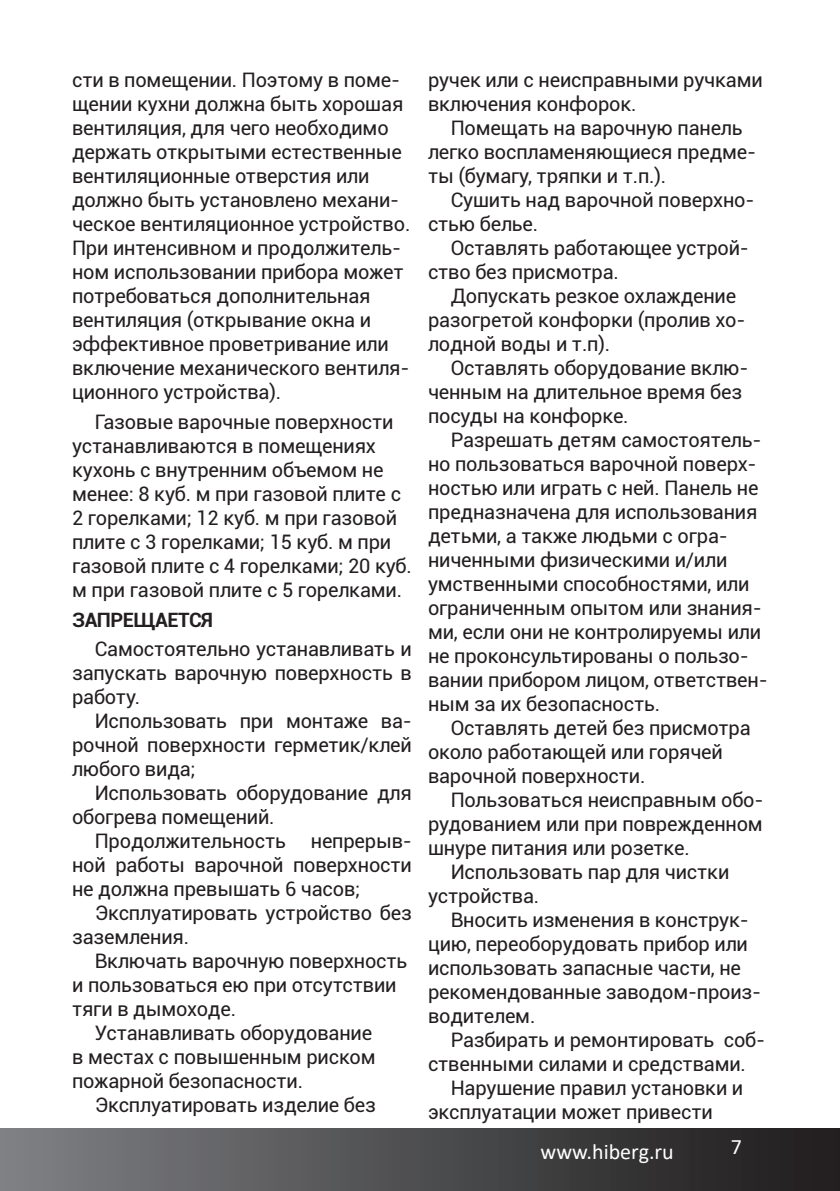
<style>
.page{position:relative;width:840px;height:1191px;background:#fff}
.page>*{position:absolute;margin:0;border:0;box-sizing:border-box;transform-origin:0 0}
.t1{font:22px "Calibri";color:#fff}
.t2{font:20px/24px "Roboto";letter-spacing:-.01em;color:#231f20}
.t3{font:700 20px "Roboto";letter-spacing:-.025em;color:#231f20}
</style>
<div class="page">
<div style="left:0;top:1128px;width:839px;height:63px;background:linear-gradient(to right,#7e8184,#1e1b1c)"></div>
<p class="t2" style="left:72px;top:67px;width:339px">сти в помещении. Поэтому в поме&shy;щении кухни должна быть хорошая вентиляция, для чего необходимо держать открытыми естественные вентиляционные отверстия или должно быть установлено механи&shy;ческое вентиляционное устройство.<br>При интенсивном и продолжитель&shy;ном использовании прибора может потребоваться дополнительная вентиляция (открывание окна и эффективное проветривание или включение механического вентиля&shy;ционного устройства).</p>
<p class="t2" style="left:72px;top:409px;width:341px;text-indent:23px">Газовые варочные поверхности устанавливаются в помещениях кухонь с внутренним объемом не менее: 8 куб. м при газовой плите с<br>2 горелками; 12 куб. м при газовой плите с 3 горелками; 15 куб. м при газовой плите с 4 горелками; 20 куб. м при газовой плите с 5 горелками.</p>
<p class="t3" style="left:72px;top:605px;width:142px">ЗАПРЕЩАЕТСЯ</p>
<p class="t2" style="left:72px;top:636px;width:341px;text-align:justify;text-indent:23px">Самостоятельно устанавливать и запускать варочную поверхность в работу.</p>
<p class="t2" style="left:72px;top:708px;width:341px;text-align:justify;text-indent:23px">Использовать при монтаже ва&shy;рочной поверхности герметик/клей любого вида;</p>
<p class="t2" style="left:72px;top:780px;width:341px;text-indent:23px">Использовать оборудование для обогрева помещений.</p>
<p class="t2" style="left:72px;top:828px;width:341px;text-align:justify;text-indent:23px">Продолжительность непрерыв&shy;ной работы варочной поверхности не должна превышать 6 часов;</p>
<p class="t2" style="left:72px;top:900px;width:341px;text-indent:23px">Эксплуатировать устройство без заземления.</p>
<p class="t2" style="left:95px;top:948px;width:314px">Включать варочную поверхность</p>
<p class="t2" style="left:72px;top:972px;width:326px">и пользоваться ею при отсутствии</p>
<p class="t2" style="left:72px;top:996px;width:165px">тяги в дымоходе.</p>
<p class="t2" style="left:95px;top:1020px;width:279px">Устанавливать оборудование</p>
<p class="t2" style="left:72px;top:1044px;width:305px">в местах с повышенным риском</p>
<p class="t2" style="left:72px;top:1068px;width:232px">пожарной безопасности.</p>
<p class="t2" style="left:95px;top:1092px;width:282px">Эксплуатировать изделие без</p>
<p class="t2" style="left:428px;top:67px;width:336px">ручек или с неисправными ручками включения конфорок.</p>
<p class="t2" style="left:428px;top:115px;width:329px;text-indent:23px">Помещать на варочную панель легко воспламеняющиеся предме&shy;ты (бумагу, тряпки и т.п.).</p>
<p class="t2" style="left:428px;top:187px;width:328px;text-indent:23px">Сушить над варочной поверхно&shy;стью белье.</p>
<p class="t2" style="left:428px;top:235px;width:322px;text-indent:23px">Оставлять работающее устрой&shy;ство без присмотра.</p>
<p class="t2" style="left:428px;top:283px;width:319px;text-indent:23px">Допускать резкое охлаждение разогретой конфорки (пролив хо&shy;лодной воды и т.п).</p>
<p class="t2" style="left:428px;top:355px;width:322px;text-indent:23px">Оставлять оборудование вклю&shy;ченным на длительное время без посуды на конфорке.</p>
<p class="t2" style="left:428px;top:427px;width:341px;text-indent:23px">Разрешать детям самостоятель&shy;но пользоваться варочной поверх&shy;ностью или играть с ней. Панель не предназначена для использования детьми, а также людьми с огра&shy;ниченными физическими и/или умственными способностями, или ограниченным опытом или знания&shy;ми, если они не контролируемы или не проконсультированы о пользо&shy;вании прибором лицом, ответствен&shy;ным за их безопасность.</p>
<p class="t2" style="left:428px;top:715px;width:324px;text-indent:23px">Оставлять детей без присмотра около работающей или горячей варочной поверхности.</p>
<p class="t2" style="left:450px;top:787px;width:314px">Пользоваться неисправным обо-</p>
<p class="t2" style="left:428px;top:811px;width:336px">рудованием или при поврежденном</p>
<p class="t2" style="left:428px;top:835px;width:263px">шнуре питания или розетке.</p>
<p class="t2" style="left:450px;top:859px;width:280px">Использовать пар для чистки</p>
<p class="t2" style="left:428px;top:883px;width:113px">устройства.</p>
<p class="t2" style="left:450px;top:907px;width:299px">Вносить изменения в конструк-</p>
<p class="t2" style="left:428px;top:931px;width:321px">цию, переоборудовать прибор или</p>
<p class="t2" style="left:428px;top:955px;width:314px">использовать запасные части, не</p>
<p class="t2" style="left:428px;top:979px;width:334px">рекомендованные заводом-произ-</p>
<p class="t2" style="left:428px;top:1003px;width:109px">водителем.</p>
<p class="t2" style="left:450px;top:1027px;width:316px">Разбирать и ремонтировать соб-</p>
<p class="t2" style="left:428px;top:1051px;width:319px">ственными силами и средствами.</p>
<p class="t2" style="left:450px;top:1075px;width:294px">Нарушение правил установки и</p>
<p class="t2" style="left:428px;top:1099px;width:286px">эксплуатации может привести</p>
<p class="t1" style="left:540px;top:1136px;width:135px">www.hiberg.ru</p>
<p class="t1" style="left:730px;top:1131px;width:13px">7</p>
</div>
